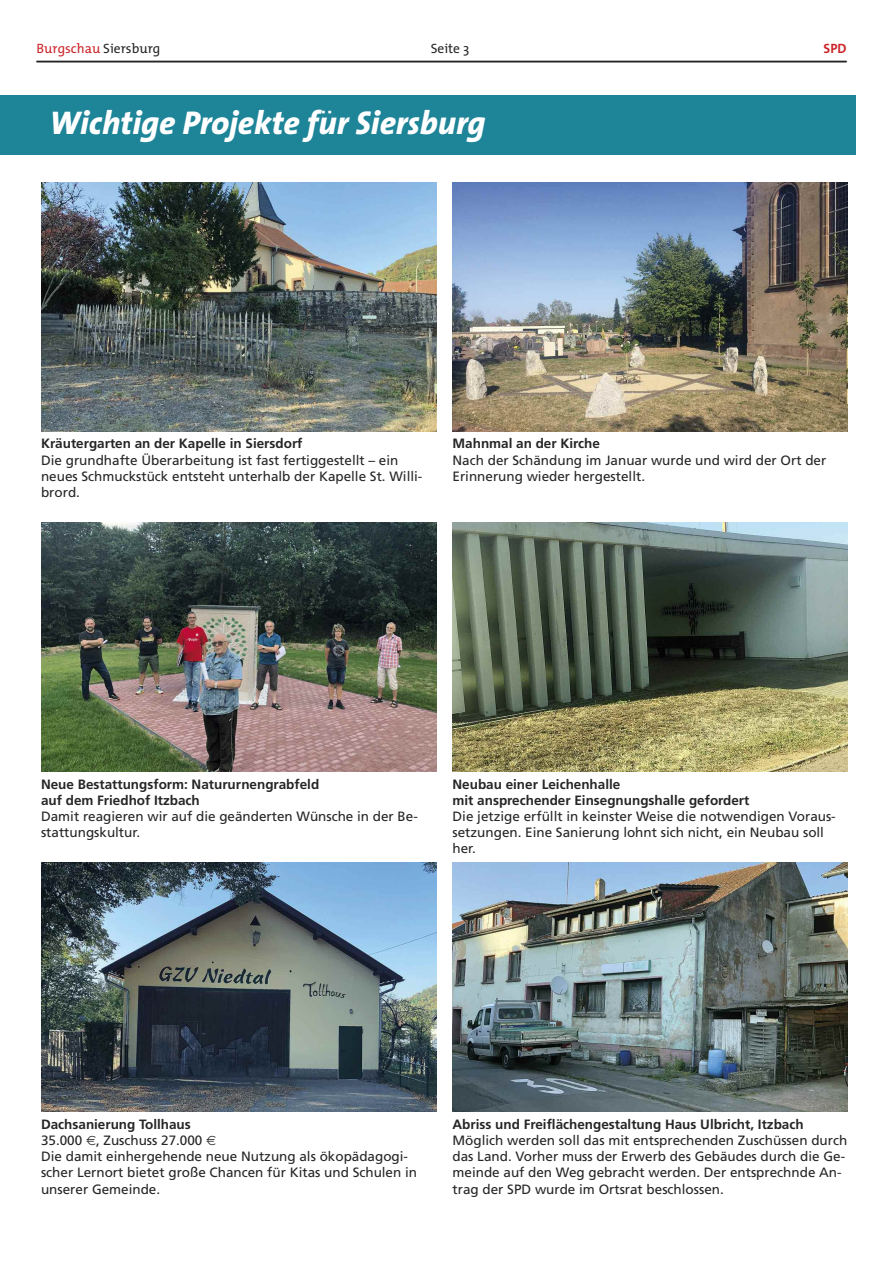
<style>
.page{position:relative;width:893px;height:1263px;background:#fff}
.page>*{position:absolute;margin:0;border:0;box-sizing:border-box;transform-origin:0 0}
.t1{font:italic 800 33px "The Sans";color:#fff}
.t2{font:13.5px/16.2px "Frutiger";color:#272627}
.t3{font:700 13.5px/16.2px "Frutiger";color:#272627}
.t4{font:13.5px "The Mix";color:#cc262b}
.t5{font:13.5px "The Mix";color:#272627}
.t6{font:700 13.5px "The Sans";color:#cc262b}
.s1{color:#272627}
.s2{font-family:"Lucida Grande";font-weight:400;font-style:normal}
</style>
<div class="page">
<hr style="left:37px;top:61px;width:810px;height:1px;background:#272627">
<div style="left:0;top:95px;width:855px;height:60px;background:#1e8498"></div>
<img style="left:41px;top:182px;width:395px;height:249px">
<img style="left:453px;top:182px;width:395px;height:249px">
<img style="left:41px;top:522px;width:395px;height:250px">
<img style="left:453px;top:522px;width:395px;height:250px">
<img style="left:41px;top:862px;width:395px;height:250px">
<img style="left:453px;top:862px;width:395px;height:250px">
<p class="t4" style="left:37px;top:44px;width:125px">Burgschau <span class="s1">Siersburg</span></p>
<p class="t5" style="left:431px;top:44px;width:40px">Seite 3</p>
<p class="t6" style="left:823px;top:43px;width:25px">SPD</p>
<h1 class="t1" style="left:50px;top:110px;width:437px">Wichtige Projekte fu<span class="s2">̈</span>r Siersburg</h1>
<p class="t3" style="left:41px;top:437px;width:263px">Kräutergarten an der Kapelle in Siersdorf</p>
<p class="t2" style="left:41px;top:453px;width:383px">Die grundhafte Überarbeitung ist fast fertiggestellt – ein neues Schmuckstück entsteht unterhalb der Kapelle St. Willi&shy;brord.</p>
<p class="t3" style="left:453px;top:437px;width:149px">Mahnmal an der Kirche</p>
<p class="t2" style="left:453px;top:453px;width:375px">Nach der Schändung im Januar wurde und wird der Ort der<br>Erinnerung wieder hergestellt.</p>
<p class="t3" style="left:41px;top:777px;width:280px">Neue Bestattungsform: Natururnengrabfeld auf dem Friedhof Itzbach</p>
<p class="t2" style="left:41px;top:809px;width:378px">Damit reagieren wir auf die geänderten Wünsche in der Be&shy;stattungskultur.</p>
<p class="t3" style="left:453px;top:777px;width:298px">Neubau einer Leichenhalle<br>mit ansprechender Einsegnungshalle gefordert</p>
<p class="t2" style="left:453px;top:809px;width:385px">Die jetzige erfüllt in keinster Weise die notwendigen Voraus&shy;setzungen. Eine Sanierung lohnt sich nicht, ein Neubau soll her.</p>
<p class="t3" style="left:41px;top:1117px;width:151px">Dachsanierung Tollhaus</p>
<p class="t2" style="left:41px;top:1133px;width:378px">35.000 , Zuschuss 27.000<br>Die damit einhergehende neue Nutzung als ökopädagogi&shy;scher Lernort bietet große Chancen für Kitas und Schulen in unserer Gemeinde.</p>
<p class="t3" style="left:453px;top:1117px;width:353px">Abriss und Freiflächengestaltung Haus Ulbricht, Itzbach</p>
<p class="t2" style="left:453px;top:1133px;width:396px">Möglich werden soll das mit entsprechenden Zuschüssen durch das Land. Vorher muss der Erwerb des Gebäudes durch die Ge&shy;meinde auf den Weg gebracht werden. Der entsprechnde An&shy;trag der SPD wurde im Ortsrat beschlossen.</p>
</div>
